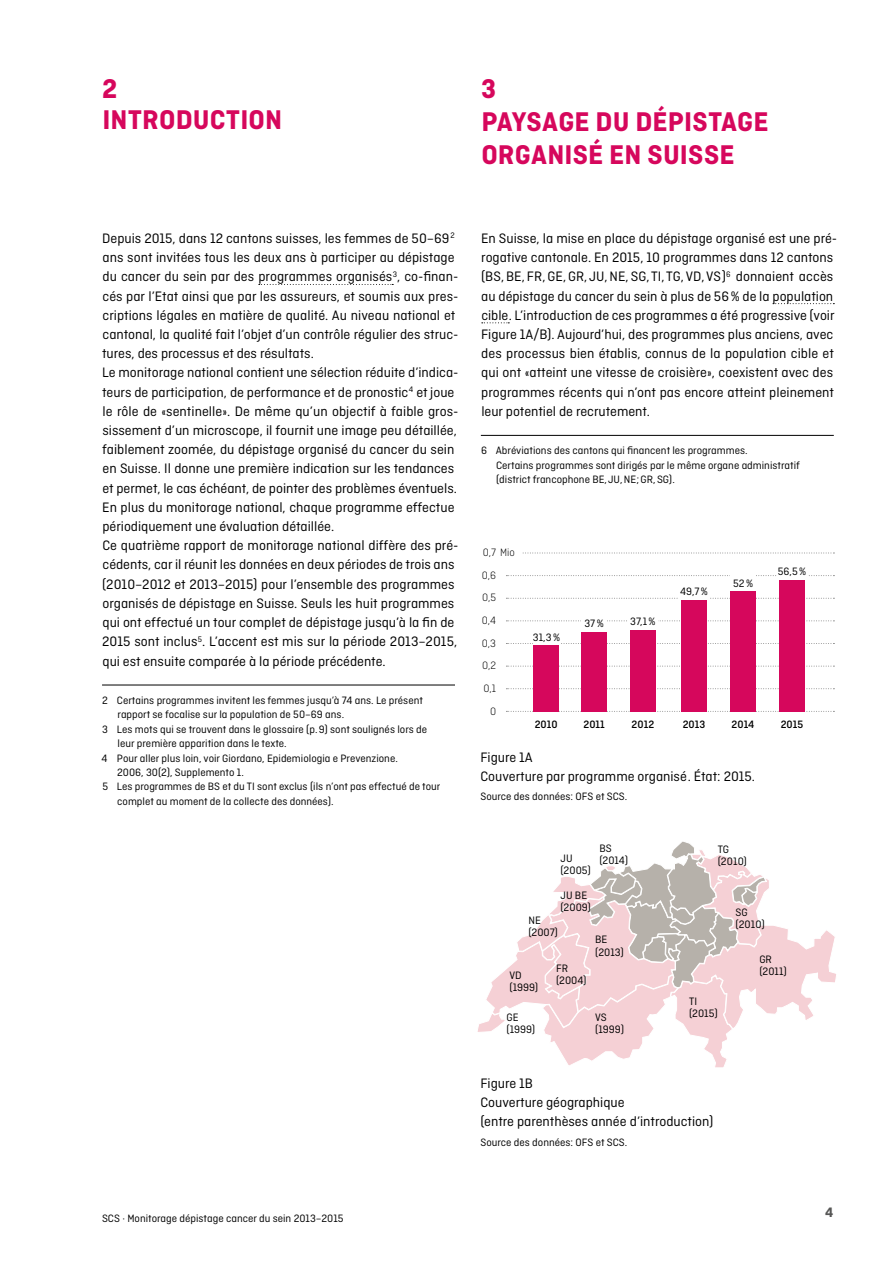
<style>
.page{position:relative;width:893px;height:1263px;background:#fff}
.page>*{position:absolute;margin:0;border:0;box-sizing:border-box;transform-origin:0 0}
.t1{font:700 28.5px/33px "Ciutadella";letter-spacing:.005em;color:#d6075c}
.t2{font:14.4px/19.2px "Ciutadella";color:#000}
.t3{font:700 14.4px "Ciutadella";color:#575756}
.t4{font:11.4px/12.1px "Ciutadella";color:#000}
.t5{font:11.25px/14.4px "Ciutadella";color:#000}
.t6{font:300 11.25px "Ciutadella";color:#000}
.t7{font:500 11.25px "Ciutadella";color:#000}
</style>
<div class="page">
<svg style="left:259px;top:284px;width:134px;height:1px"></svg>
<hr style="left:102px;top:685px;width:353px;height:1px;background:#000">
<svg style="left:773px;top:303px;width:61px;height:1px"></svg>
<svg style="left:482px;top:322px;width:27px;height:1px"></svg>
<hr style="left:481px;top:435px;width:353px;height:1px;background:#000">
<svg style="left:477px;top:841px;width:359px;height:227px"></svg>
<svg style="left:506px;top:575px;width:328px;height:1px"></svg>
<svg style="left:506px;top:620px;width:328px;height:1px"></svg>
<svg style="left:506px;top:666px;width:328px;height:1px"></svg>
<svg style="left:506px;top:598px;width:328px;height:1px"></svg>
<svg style="left:522px;top:553px;width:312px;height:1px"></svg>
<svg style="left:506px;top:643px;width:328px;height:1px"></svg>
<svg style="left:506px;top:688px;width:328px;height:1px"></svg>
<svg style="left:506px;top:711px;width:328px;height:1px"></svg>
<div style="left:533px;top:645px;width:26px;height:67px;background:#d6075c"></div>
<div style="left:533px;top:628px;width:27px;height:17px;background:#fff"></div>
<div style="left:581px;top:632px;width:26px;height:80px;background:#d6075c"></div>
<div style="left:581px;top:615px;width:26px;height:17px;background:#fff"></div>
<div style="left:630px;top:630px;width:26px;height:82px;background:#d6075c"></div>
<div style="left:628px;top:613px;width:30px;height:17px;background:#fff"></div>
<div style="left:681px;top:599px;width:26px;height:113px;background:#d6075c"></div>
<div style="left:679px;top:582px;width:30px;height:17px;background:#fff"></div>
<div style="left:730px;top:591px;width:26px;height:121px;background:#d6075c"></div>
<div style="left:730px;top:574px;width:26px;height:17px;background:#fff"></div>
<div style="left:779px;top:579px;width:26px;height:133px;background:#d6075c"></div>
<div style="left:777px;top:562px;width:30px;height:17px;background:#fff"></div>
<h1 class="t1" style="left:102px;top:73px;width:182px;line-height:31.5px">2<br>INTRODUCTION</h1>
<h1 class="t1" style="left:481px;top:72px;width:289px">3<br>PAYSAGE DU DÉPISTAGE<br>ORGANISÉ EN SUISSE</h1>
<p class="t2" style="left:102px;top:229px;width:358px">Depuis 2015, dans 12 cantons suisses, les femmes de 50–69<sup>2 </sup>ans sont invitées tous les deux ans à participer au dépistage du cancer du sein par des programmes organisés<sup>3</sup>, co-finan&shy;cés par l’Etat ainsi que par les assureurs, et soumis aux pres&shy;criptions légales en matière de qualité. Au niveau national et cantonal, la qualité fait l’objet d’un contrôle régulier des struc&shy;tures, des processus et des résultats.<br>Le monitorage national contient une sélection réduite d’indica&shy;teurs de participation, de performance et de pronostic<sup>4</sup> et joue le rôle de «sentinelle». De même qu’un objectif à faible gros&shy;sissement d’un microscope, il fournit une image peu détaillée, faiblement zoomée, du dépistage organisé du cancer du sein en Suisse. Il donne une première indication sur les tendances et permet, le cas échéant, de pointer des problèmes éventuels.<br>En plus du monitorage national, chaque programme effectue périodiquement une évaluation détaillée.<br>Ce quatrième rapport de monitorage national diffère des pré&shy;cédents, car il réunit les données en deux périodes de trois ans (2010–2012 et 2013–2015) pour l’ensemble des programmes organisés de dépistage en Suisse. Seuls les huit programmes qui ont effectué un tour complet de dépistage jusqu’à la fin de 2015 sont inclus<sup>5</sup>. L’accent est mis sur la période 2013–2015, qui est ensuite comparée à la période précédente.</p>
<p class="t5" style="left:102px;top:693px;width:322px">2 Certains programmes invitent les femmes jusqu’à 74 ans. Le présent</p>
<p class="t5" style="left:118px;top:707px;width:228px">rapport se focalise sur la population de 50–69 ans.</p>
<p class="t5" style="left:102px;top:722px;width:327px">3 Les mots qui se trouvent dans le glossaire (p.9) sont soulignés lors de</p>
<p class="t5" style="left:118px;top:736px;width:170px">leur première apparition dans le texte.</p>
<p class="t5" style="left:102px;top:750px;width:298px">4 Pour aller plus loin, voir Giordano, Epidemiologia e Prevenzione.</p>
<p class="t5" style="left:117px;top:765px;width:128px">2006, 30(2), Supplemento 1.</p>
<p class="t5" style="left:103px;top:779px;width:339px">5 Les programmes de BS et du TI sont exclus (ils n’ont pas effectué de tour</p>
<p class="t5" style="left:117px;top:794px;width:218px">complet au moment de la collecte des données).</p>
<p class="t2" style="left:481px;top:229px;width:358px">En Suisse, la mise en place du dépistage organisé est une pré&shy;rogative cantonale. En 2015, 10 programmes dans 12 cantons (BS,BE, FR,GE,GR,JU,NE, SG,TI,TG,VD,VS)<sup>6</sup> donnaient accès au dépistage du cancer du sein à plus de 56% de la population cible. L’introduction de ces programmes a été progressive (voir Figure 1A/B). Aujourd’hui, des programmes plus anciens, avec des processus bien établis, connus de la population cible et qui ont «atteint une vitesse de croisière», coexistent avec des programmes récents qui n’ont pas encore atteint pleinement leur potentiel de recrutement.</p>
<p class="t5" style="left:496px;top:443px;width:305px;text-indent:-15px">6 Abréviations des cantons qui financent les programmes.<br>Certains programmes sont dirigés par le même organe administratif (district francophone BE,JU,NE;GR,SG).</p>
<p class="t6" style="left:483px;top:546px;width:33px">0,7 Mio</p>
<p class="t6" style="left:482px;top:569px;width:16px">0,6</p>
<p class="t6" style="left:482px;top:591px;width:16px">0,5</p>
<p class="t6" style="left:482px;top:614px;width:16px">0,4</p>
<p class="t6" style="left:482px;top:637px;width:16px">0,3</p>
<p class="t6" style="left:482px;top:659px;width:16px">0,2</p>
<p class="t6" style="left:483px;top:682px;width:14px">0,1</p>
<p class="t6" style="left:490px;top:705px;width:8px">0</p>
<p class="t5" style="left:533px;top:629px;width:29px">31,3%</p>
<p class="t7" style="left:535px;top:718px;width:24px">2010</p>
<p class="t5" style="left:584px;top:616px;width:21px">37%</p>
<p class="t7" style="left:583px;top:718px;width:23px">2011</p>
<p class="t5" style="left:630px;top:614px;width:27px">37,1%</p>
<p class="t5" style="left:680px;top:584px;width:29px">49,7%</p>
<p class="t5" style="left:733px;top:576px;width:22px">52%</p>
<p class="t7" style="left:632px;top:718px;width:24px">2012</p>
<p class="t7" style="left:683px;top:718px;width:24px">2013</p>
<p class="t7" style="left:732px;top:718px;width:24px">2014</p>
<p class="t2" style="left:480px;top:747px;width:276px">Figure 1A<br>Couverture par programme organisé. État: 2015.</p>
<p class="t5" style="left:480px;top:789px;width:148px">Source des données: OFS et SCS.</p>
<p class="t5" style="left:778px;top:564px;width:30px">56,5%</p>
<p class="t7" style="left:781px;top:718px;width:24px">2015</p>
<p class="t4" style="left:599px;top:842px;width:14px">BS</p>
<p class="t4" style="left:560px;top:852px;width:14px">JU</p>
<p class="t4" style="left:599px;top:854px;width:30px">(2014)</p>
<p class="t4" style="left:560px;top:858px;width:32px;line-height:24.8px">(2005)<br>JU BE</p>
<p class="t4" style="left:560px;top:901px;width:32px">(2009)</p>
<p class="t4" style="left:528px;top:914px;width:31px">NE (2007)</p>
<p class="t4" style="left:509px;top:969px;width:30px">VD (1999)</p>
<p class="t4" style="left:556px;top:962px;width:32px">FR (2004)</p>
<p class="t4" style="left:595px;top:934px;width:30px">BE (2013)</p>
<p class="t4" style="left:506px;top:1011px;width:30px">GE (1999)</p>
<p class="t4" style="left:595px;top:1011px;width:30px">VS (1999)</p>
<p class="t4" style="left:718px;top:843px;width:31px">TG (2010)</p>
<p class="t4" style="left:736px;top:906px;width:31px">SG (2010)</p>
<p class="t4" style="left:689px;top:995px;width:30px">TI (2015)</p>
<p class="t4" style="left:759px;top:953px;width:29px">GR (2011)</p>
<p class="t2" style="left:480px;top:1073px;width:235px">Figure 1B<br>Couverture géographique<br>(entre parenthèses année d’introduction)</p>
<p class="t5" style="left:480px;top:1134px;width:148px">Source des données: OFS et SCS.</p>
<p class="t5" style="left:102px;top:1211px;width:243px">SCS · Monitorage dépistage cancer du sein 2013–2015</p>
<p class="t3" style="left:825px;top:1204px;width:10px">4</p>
</div>
